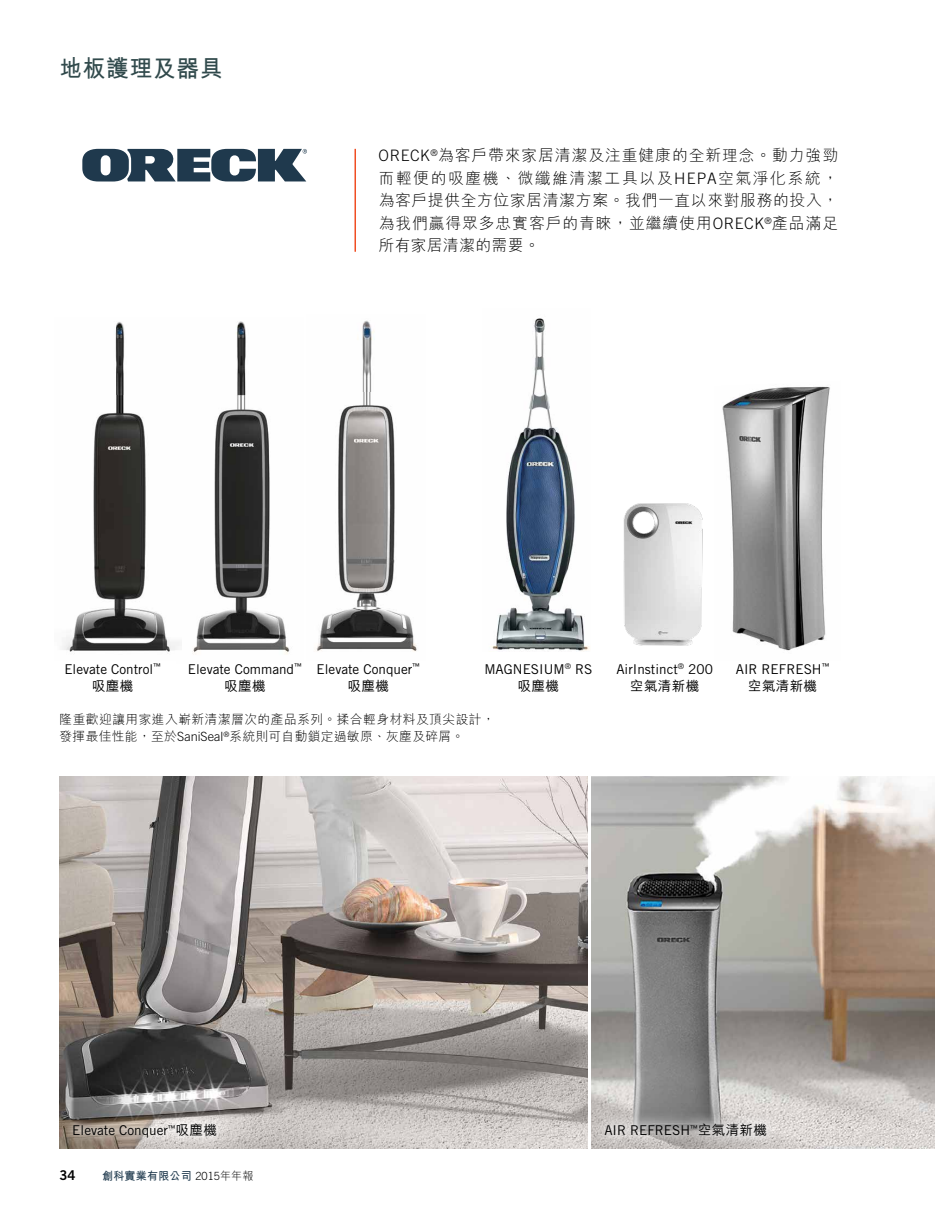
<style>
.page{position:relative;width:936px;height:1212px;background:#fff}
.page>*{position:absolute;margin:0;border:0;box-sizing:border-box;transform-origin:0 0}
.t1{font:700 24px "M Hei HK";letter-spacing:.025em;color:#314a4c;scale:.95 1}
.t2{font:300 15.75px/22.5px "M Hei HK";letter-spacing:.05em;color:#000;text-align:justify}
.t3{font:13.5px "Trade Gothic";color:#000}
.t4{font:500 13.5px "M Hei HK";letter-spacing:.025em;color:#000}
.t5{font:13.5px "Trade Gothic Bold Two";color:#000}
.t6{font:300 12.75px/17.2px "M Hei HK";letter-spacing:.035em;color:#000}
.t7{font:700 11.25px "M Hei HK";letter-spacing:.025em;color:#1f394d}
.s1{font-family:"Trade Gothic"}
.s2{font-family:"M Hei HK";font-weight:500}
.s3{font-family:"Trade Gothic";font-weight:300;color:#000}
.s4{font-weight:300;color:#000}
</style>
<div class="page">
<img style="left:492px;top:318px;width:81px;height:332px">
<img style="left:722px;top:386px;width:108px;height:265px">
<img style="left:316px;top:320px;width:101px;height:332px">
<img style="left:192px;top:321px;width:98px;height:333px">
<img style="left:62px;top:322px;width:118px;height:330px">
<hr style="left:354px;top:149px;width:2px;height:103px;background:#f04e23">
<img style="left:60px;top:776px;width:527px;height:372px">
<div style="left:65px;top:1115px;width:160px;height:31px;background:#fff;opacity:.9"></div>
<img style="left:591px;top:776px;width:343px;height:372px">
<div style="left:592px;top:1111px;width:187px;height:38px;background:#fff;opacity:.9"></div>
<svg style="left:82px;top:149px;width:225px;height:33px"></svg>
<img style="left:573px;top:451px;width:181px;height:201px">
<h1 class="t1" style="left:60px;top:50px;width:173px">地板護理及器具</h1>
<p class="t2" style="left:378px;top:144px;width:461px"><span class="s1">ORECK</span><sup>®</sup>為客戶帶來家居清潔及注重健康的全新理念。動力強勁而輕便的吸塵機、微纖維清潔工具以及<span class="s1">HEPA</span>空氣淨化系統，為客戶提供全方位家居清潔方案。我們一直以來對服務的投入，為我們贏得眾多忠實客戶的青睞，並繼續使用<span class="s1">ORECK</span><sup>®</sup>產品滿足所有家居清潔的需要。</p>
<p class="t3" style="left:64px;top:661px;width:98px">Elevate Control<sup>™</sup></p>
<p class="t4" style="left:92px;top:676px;width:43px">吸塵機</p>
<p class="t3" style="left:188px;top:661px;width:115px">Elevate Command<sup>™</sup></p>
<p class="t4" style="left:224px;top:676px;width:43px">吸塵機</p>
<p class="t3" style="left:316px;top:661px;width:105px">Elevate Conquer<sup>™</sup></p>
<p class="t4" style="left:348px;top:676px;width:43px">吸塵機</p>
<p class="t3" style="left:484px;top:661px;width:109px">MAGNESIUM<sup>®</sup> RS</p>
<p class="t4" style="left:517px;top:676px;width:43px">吸塵機</p>
<p class="t3" style="left:616px;top:661px;width:98px">AirInstinct<sup>®</sup> 200</p>
<p class="t4" style="left:630px;top:676px;width:70px">空氣清新機</p>
<p class="t3" style="left:735px;top:661px;width:95px">AIR REFRESH<sup>™</sup></p>
<p class="t4" style="left:748px;top:676px;width:70px">空氣清新機</p>
<p class="t6" style="left:60px;top:710px;width:437px">隆重歡迎讓用家進入嶄新清潔層次的產品系列。揉合輕身材料及頂尖設計，發揮最佳性能，至於<span class="s1">SaniSeal</span><sup>®</sup>系統則可自動鎖定過敏原、灰塵及碎屑。</p>
<p class="t3" style="left:72px;top:1122px;width:146px">Elevate Conquer<sup>™</sup><span class="s2">吸塵機</span></p>
<p class="t5" style="left:60px;top:1167px;width:18px">34</p>
<p class="t7" style="left:102px;top:1167px;width:153px">創科實業有限公司 <span class="s3">2015</span><span class="s4">年年報</span></p>
<p class="t3" style="left:604px;top:1122px;width:164px">AIR REFRESH<sup>™</sup><span class="s2">空氣清新機</span></p>
</div>
